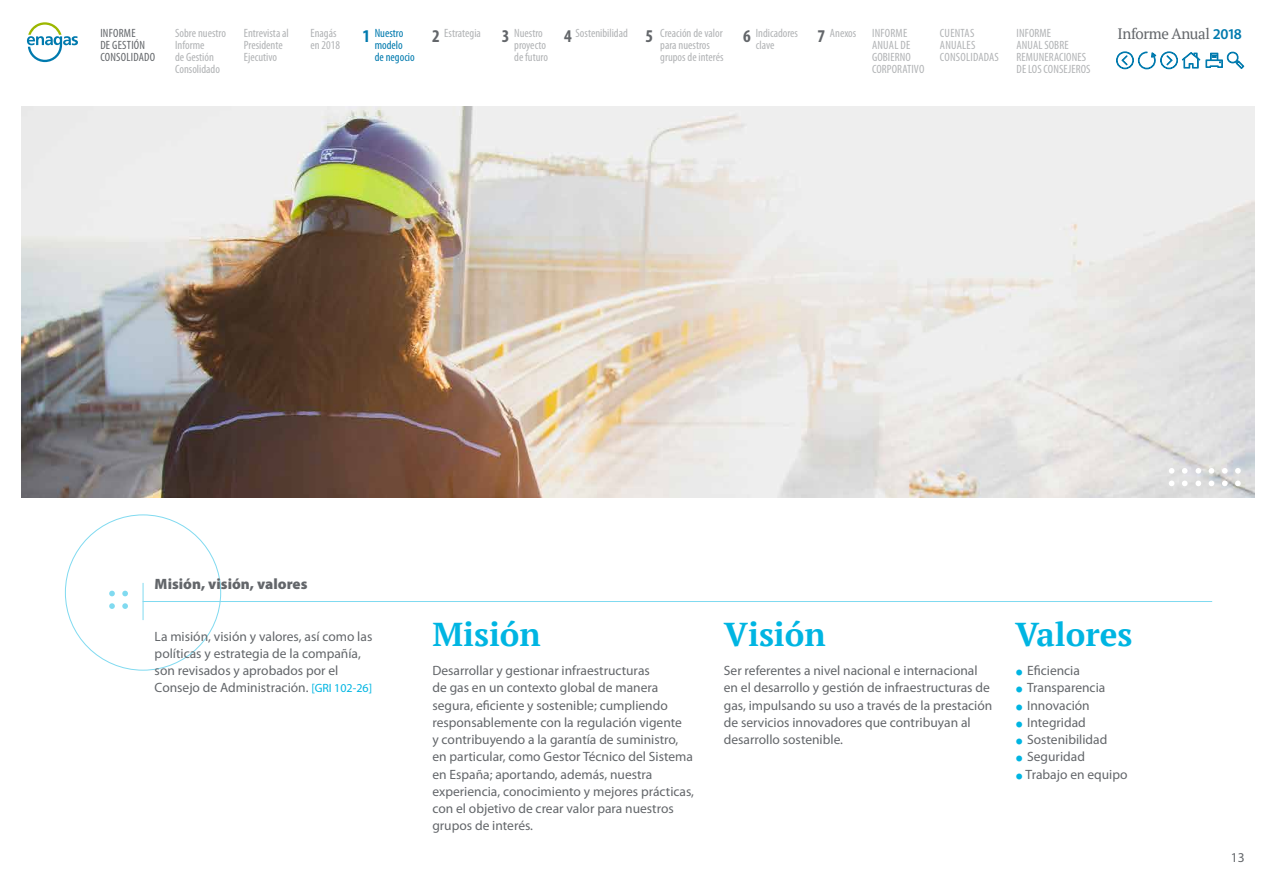
<style>
.page{position:relative;width:1276px;height:893px;background:#fff}
.page>*{position:absolute;margin:0;border:0;box-sizing:border-box;transform-origin:0 0}
.t1{font:700 33px "Enagas PT Serif";color:#00b5e2}
.t2{font:700 condensed 18px "Myriad Pro";color:#63666a}
.t3{font:700 condensed 18px "Myriad Pro";color:#007aae}
.t4{font:900 15px "Myriad Pro";color:#63666a}
.t5{font:15px "Enagas PT Serif";letter-spacing:-.025em;color:#63666a}
.t6{font:13.5px/17.2px "Myriad Pro";color:#63666a}
.t7{font:condensed 12px/12px "Myriad Pro";color:#b1b3b5}
.t8{font:condensed 12px/12px "Myriad Pro";letter-spacing:.02em;color:#63666a}
.t9{font:condensed 12px/12px "Myriad Pro";letter-spacing:.02em;color:#b1b3b5}
.t10{font:condensed 12px/12px "Myriad Pro";color:#007aae}
.s1{font-family:"Myriad Pro";font-weight:600;color:#007aae}
.s2{font-size:12px;color:#00b5e2}
</style>
<div class="page">
<svg style="left:1116px;top:51px;width:128px;height:19px"></svg>
<svg style="left:27px;top:22px;width:51px;height:40px"></svg>
<svg style="left:109px;top:591px;width:6px;height:5px"></svg>
<svg style="left:109px;top:603px;width:6px;height:6px"></svg>
<svg style="left:122px;top:591px;width:6px;height:5px"></svg>
<svg style="left:122px;top:603px;width:6px;height:6px"></svg>
<hr style="left:143px;top:583px;width:1px;height:37px;background:#80daf0">
<hr style="left:143px;top:601px;width:1069px;height:1px;background:#80daf0">
<img style="left:21px;top:106px;width:1233px;height:391px">
<svg style="left:1222px;top:468px;width:5px;height:6px"></svg>
<svg style="left:1222px;top:481px;width:5px;height:5px"></svg>
<svg style="left:1235px;top:468px;width:5px;height:6px"></svg>
<svg style="left:1235px;top:481px;width:5px;height:5px"></svg>
<svg style="left:1195px;top:468px;width:6px;height:6px"></svg>
<svg style="left:1195px;top:481px;width:6px;height:5px"></svg>
<svg style="left:1208px;top:468px;width:6px;height:6px"></svg>
<svg style="left:1208px;top:481px;width:6px;height:5px"></svg>
<svg style="left:1168px;top:468px;width:6px;height:6px"></svg>
<svg style="left:1168px;top:481px;width:6px;height:5px"></svg>
<svg style="left:1182px;top:468px;width:5px;height:6px"></svg>
<svg style="left:1182px;top:481px;width:5px;height:5px"></svg>
<p class="t10" style="left:375px;top:27px;width:30px">Nuestro</p>
<p class="t5" style="left:1117px;top:24px;width:126px">Informe Anual <span class="s1">2018</span></p>
<p class="t10" style="left:375px;top:39px;width:42px">modelo de negocio</p>
<p class="t7" style="left:175px;top:27px;width:52px">Sobre nuestro<br>Informe<br>de Gestión<br>Consolidado</p>
<p class="t7" style="left:444px;top:27px;width:38px">Estrategia</p>
<p class="t7" style="left:514px;top:27px;width:35px">Nuestro proyecto de futuro</p>
<p class="t7" style="left:575px;top:27px;width:54px">Sostenibilidad</p>
<p class="t7" style="left:660px;top:27px;width:65px">Creación de valor para nuestros grupos de interés</p>
<p class="t7" style="left:756px;top:27px;width:44px">Indicadores clave</p>
<p class="t7" style="left:872px;top:27px;width:54px">INFORME<br>ANUAL DE<br>GOBIERNO<br>CORPORATIVO</p>
<p class="t7" style="left:1016px;top:27px;width:76px">INFORME<br>ANUAL SOBRE<br>REMUNERACIONES<br>DE LOS CONSEJEROS</p>
<p class="t7" style="left:244px;top:27px;width:47px">Entrevista al<br>Presidente<br>Ejecutivo</p>
<p class="t8" style="left:100px;top:27px;width:56px">INFORME<br>DE GESTIÓN<br>CONSOLIDADO</p>
<p class="t7" style="left:830px;top:27px;width:28px">Anexos</p>
<p class="t9" style="left:940px;top:27px;width:61px">CUENTAS<br>ANUALES<br>CONSOLIDADAS</p>
<p class="t7" style="left:310px;top:27px;width:31px">Enagás en 2018</p>
<h2 class="t3" style="left:363px;top:24px;width:9px">1</h2>
<h2 class="t2" style="left:432px;top:24px;width:9px">2</h2>
<h2 class="t2" style="left:502px;top:24px;width:9px">3</h2>
<h2 class="t2" style="left:564px;top:24px;width:9px">4</h2>
<h2 class="t2" style="left:645px;top:24px;width:9px">5</h2>
<h2 class="t2" style="left:743px;top:24px;width:9px">6</h2>
<h2 class="t2" style="left:817px;top:24px;width:9px">7</h2>
<p class="t4" style="left:155px;top:575px;width:154px">Misión, visión, valores</p>
<p class="t6" style="left:155px;top:627px;width:219px">La misión, visión y valores, así como las políticas y estrategia de la compañía, son revisados y aprobados por el Consejo de Administración. <span class="s2">[GRI 102-26]</span></p>
<h1 class="t1" style="left:432px;top:612px;width:110px">Misión</h1>
<p class="t6" style="left:432px;top:662px;width:263px">Desarrollar y gestionar infraestructuras<br>de gas en un contexto global de manera segura, eficiente y sostenible; cumpliendo responsablemente con la regulación vigente<br>y contribuyendo a la garantía de suministro, en particular, como Gestor Técnico del Sistema en España; aportando, además, nuestra experiencia, conocimiento y mejores prácticas, con el objetivo de crear valor para nuestros grupos de interés.</p>
<h1 class="t1" style="left:724px;top:612px;width:103px">Visión</h1>
<p class="t6" style="left:724px;top:662px;width:270px">Ser referentes a nivel nacional e internacional en el desarrollo y gestión de infraestructuras de gas, impulsando su uso a través de la prestación de servicios innovadores que contribuyan al desarrollo sostenible.</p>
<h1 class="t1" style="left:1015px;top:612px;width:119px">Valores</h1>
<p class="t6" style="left:1025px;top:662px;width:103px">Eficiencia<br>Transparencia<br>Innovación<br>Integridad<br>Sostenibilidad<br>Seguridad<br>Trabajo en equipo</p>
<p class="t6" style="left:1230px;top:849px;width:15px">13</p>
</div>
